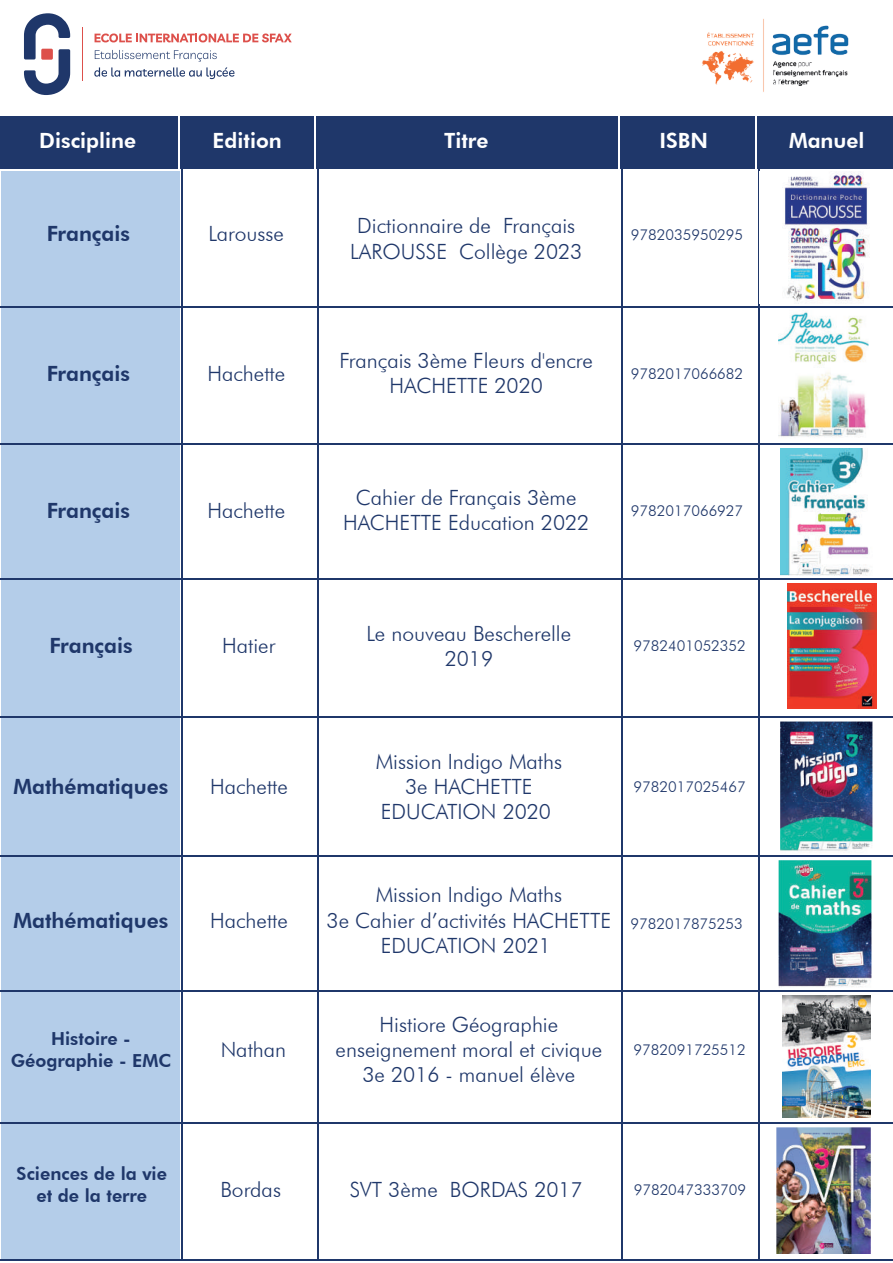
<style>
.page{position:relative;width:893px;height:1263px;background:#fff}
.page>*{position:absolute;margin:0;border:0;box-sizing:border-box;transform-origin:0 0}
.t1{font:300 21px/25.2px "Futura BT";color:#1f376a;text-align:center}
.t2{font:800 21px "Futura BT";color:#1f376a}
.t3{font:800 21px "Futura BT";color:#fff}
.t4{font:800 18px/21.6px "Futura BT";color:#1f376a;text-align:center}
.t5{font:300 15px "Futura BT";color:#1f376a}
</style>
<div class="page">
<img style="left:781px;top:448px;width:89px;height:128px">
<img style="left:778px;top:860px;width:93px;height:128px">
<img style="left:780px;top:721px;width:92px;height:132px">
<img style="left:779px;top:310px;width:89px;height:127px">
<div style="left:1px;top:171px;width:179px;height:1089px;background:#b4cde9"></div>
<div style="left:0;top:116px;width:893px;height:53px;background:#1f376a"></div>
<hr style="left:181px;top:169px;width:1px;height:1091px;background:#1f376a">
<hr style="left:317px;top:169px;width:1px;height:1091px;background:#1f376a">
<hr style="left:0;top:306px;width:893px;height:1px;background:#1f376a">
<hr style="left:0;top:443px;width:893px;height:2px;background:#1f376a">
<hr style="left:0;top:578px;width:893px;height:1px;background:#1f376a">
<hr style="left:0;top:716px;width:893px;height:1px;background:#1f376a">
<hr style="left:0;top:855px;width:893px;height:1px;background:#1f376a">
<hr style="left:0;top:990px;width:893px;height:1px;background:#1f376a">
<hr style="left:0;top:1122px;width:893px;height:1px;background:#1f376a">
<hr style="left:0;top:1259px;width:893px;height:2px;background:#1f376a">
<hr style="left:621px;top:169px;width:1px;height:1091px;background:#1f376a">
<hr style="left:758px;top:169px;width:1px;height:1091px;background:#1f376a">
<hr style="left:178px;top:116px;width:2px;height:53px;background:#fff">
<hr style="left:314px;top:116px;width:2px;height:53px;background:#fff">
<hr style="left:618px;top:116px;width:2px;height:53px;background:#fff">
<hr style="left:755px;top:116px;width:2px;height:53px;background:#fff">
<img style="left:787px;top:583px;width:89px;height:125px">
<img style="left:782px;top:995px;width:88px;height:123px">
<img style="left:777px;top:1128px;width:93px;height:125px">
<img style="left:702px;top:18px;width:147px;height:74px">
<svg style="left:95px;top:34px;width:197px;height:8px"></svg>
<svg style="left:94px;top:50px;width:141px;height:29px"></svg>
<svg style="left:24px;top:13px;width:46px;height:82px"></svg>
<hr style="left:82px;top:27px;width:1px;height:54px;background:#dd504b">
<img style="left:784px;top:171px;width:86px;height:133px">
<p class="t3" style="left:39px;top:128px;width:98px">Discipline</p>
<p class="t3" style="left:213px;top:128px;width:71px">Edition</p>
<p class="t3" style="left:444px;top:128px;width:46px">Titre</p>
<p class="t3" style="left:659px;top:128px;width:50px">ISBN</p>
<p class="t3" style="left:789px;top:128px;width:77px">Manuel</p>
<p class="t2" style="left:47px;top:221px;width:85px">Français</p>
<p class="t1" style="left:208px;top:221px;width:77px">Larousse</p>
<p class="t1" style="left:350px;top:213px;width:234px">Dictionnaire de Français<br>LAROUSSE Collège 2023</p>
<p class="t5" style="left:631px;top:225px;width:114px">9782035950295</p>
<p class="t2" style="left:47px;top:361px;width:85px">Français</p>
<p class="t1" style="left:207px;top:361px;width:79px">Hachette</p>
<p class="t1" style="left:339px;top:348px;width:255px">Français 3ème Fleurs d'encre<br>HACHETTE 2020</p>
<p class="t5" style="left:631px;top:364px;width:114px">9782017066682</p>
<p class="t2" style="left:47px;top:497px;width:85px">Français</p>
<p class="t1" style="left:207px;top:497px;width:79px">Hachette</p>
<p class="t1" style="left:343px;top:485px;width:248px">Cahier de Français 3ème<br>HACHETTE Education 2022</p>
<p class="t5" style="left:631px;top:501px;width:114px">9782017066927</p>
<p class="t2" style="left:49px;top:633px;width:85px">Français</p>
<p class="t1" style="left:222px;top:633px;width:55px">Hatier</p>
<p class="t1" style="left:367px;top:620px;width:206px">Le nouveau Bescherelle<br>2019</p>
<p class="t5" style="left:633px;top:637px;width:114px">9782401052352</p>
<p class="t2" style="left:14px;top:774px;width:156px">Mathématiques</p>
<p class="t1" style="left:210px;top:774px;width:79px">Hachette</p>
<p class="t1" style="left:376px;top:748px;width:188px">Mission Indigo Maths<br>3e HACHETTE<br>EDUCATION 2020</p>
<p class="t5" style="left:633px;top:778px;width:114px">9782017025467</p>
<p class="t2" style="left:14px;top:907px;width:156px">Mathématiques</p>
<p class="t1" style="left:210px;top:907px;width:79px">Hachette</p>
<p class="t1" style="left:327px;top:882px;width:286px">Mission Indigo Maths<br>3e Cahier d’activités HACHETTE<br>EDUCATION 2021</p>
<p class="t5" style="left:630px;top:914px;width:114px">9782017875253</p>
<p class="t4" style="left:11px;top:1028px;width:162px">Histoire -<br>Géographie - EMC</p>
<p class="t4" style="left:17px;top:1163px;width:152px">Sciences de la vie et de la terre</p>
<p class="t1" style="left:336px;top:1011px;width:268px">Histiore Géographie enseignement moral et civique<br>3e 2016 - manuel élève</p>
<p class="t1" style="left:221px;top:1036px;width:67px">Nathan</p>
<p class="t5" style="left:633px;top:1040px;width:114px">9782091725512</p>
<p class="t1" style="left:220px;top:1177px;width:62px">Bordas</p>
<p class="t1" style="left:350px;top:1177px;width:234px">SVT 3ème BORDAS 2017</p>
<p class="t5" style="left:634px;top:1181px;width:114px">9782047333709</p>
</div>
